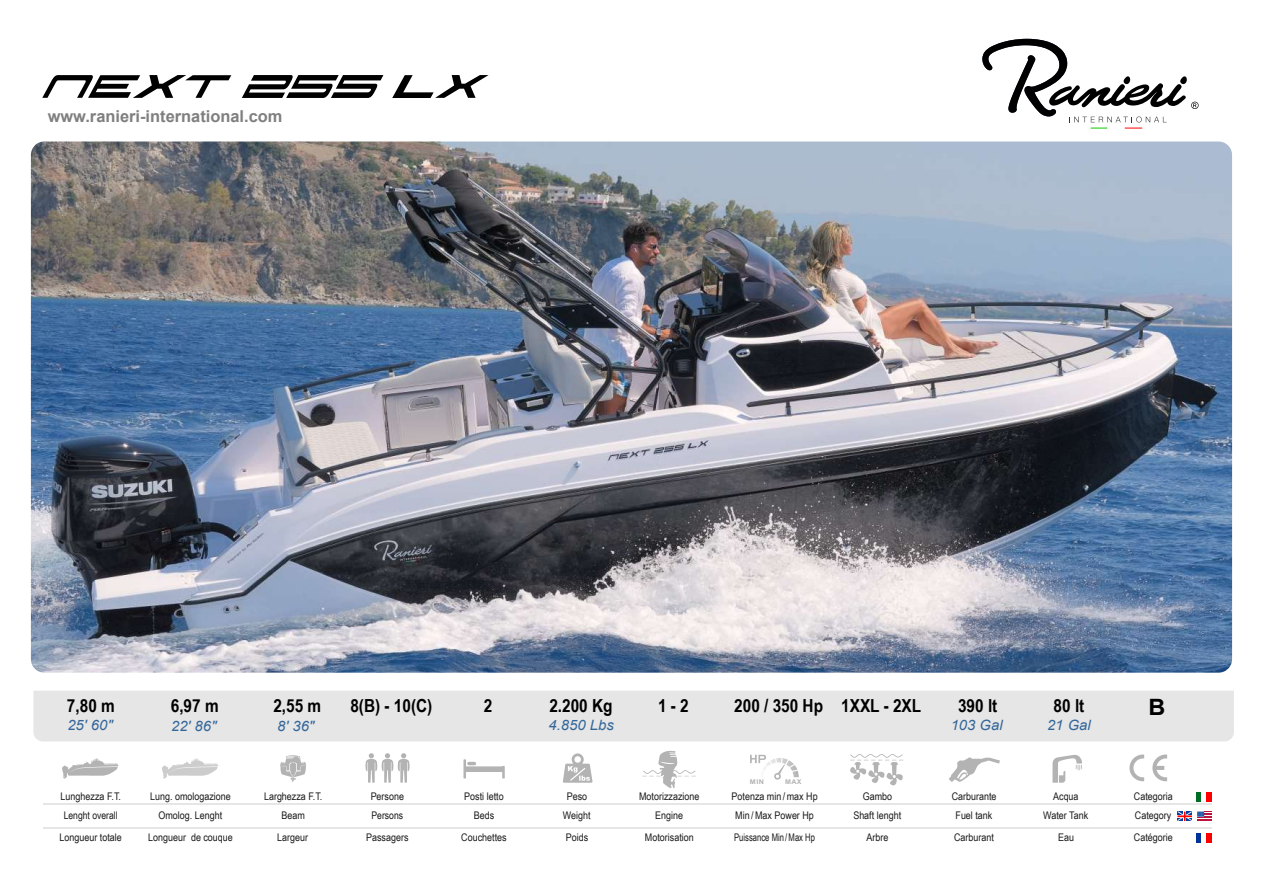
<style>
.page{position:relative;width:1263px;height:893px;background:#fff}
.page>*{position:absolute;margin:0;border:0;box-sizing:border-box;transform-origin:0 0}
.t1{font:700 22.5px "Arial";color:#000;scale:1.04 1}
.t2{font:700 18px "Arial Narrow";color:#000;scale:1.04 1}
.t3{font:700 16.35px "Arial";color:#7f7f7f}
.t4{font:italic 14.25px "Arial";color:#369;scale:1.04 1}
.t5{font:10.5px "Arial Narrow";color:#191919;scale:1.04 1}
.t6{font:10.5px "Arial Narrow";color:#191919}
.t7{font:10.5px "Arial Narrow";color:#191919;scale:.89 1}
.t8{font:700 6.6px "Arial";letter-spacing:.05em;color:#b3b3b3;scale:1.09 1}
</style>
<div class="page">
<svg style="left:1091px;top:128px;width:51px;height:1px"></svg>
<svg style="left:982px;top:39px;width:216px;height:83px"></svg>
<div style="left:33px;top:691px;width:1201px;height:50px;background:#e6e6e6"></div>
<hr style="left:43px;top:803px;width:1169px;height:2px;background:#e6e6e6">
<hr style="left:43px;top:827px;width:1169px;height:1px;background:#e6e6e6">
<div style="left:1196px;top:792px;width:5px;height:9px;background:#006e25"></div>
<div style="left:1206px;top:792px;width:6px;height:9px;background:#ff0001"></div>
<svg style="left:1177px;top:812px;width:35px;height:9px"></svg>
<div style="left:1196px;top:833px;width:5px;height:10px;background:#039"></div>
<div style="left:1206px;top:833px;width:6px;height:10px;background:#ff0001"></div>
<svg style="left:280px;top:755px;width:26px;height:27px"></svg>
<svg style="left:365px;top:753px;width:45px;height:30px"></svg>
<svg style="left:463px;top:759px;width:42px;height:19px"></svg>
<svg style="left:563px;top:753px;width:30px;height:30px"></svg>
<svg style="left:949px;top:757px;width:51px;height:25px"></svg>
<svg style="left:1129px;top:754px;width:15px;height:27px"></svg>
<svg style="left:1152px;top:754px;width:15px;height:27px"></svg>
<svg style="left:1052px;top:755px;width:30px;height:28px"></svg>
<svg style="left:62px;top:758px;width:56px;height:21px"></svg>
<svg style="left:750px;top:755px;width:49px;height:25px"></svg>
<svg style="left:642px;top:750px;width:54px;height:38px"></svg>
<svg style="left:850px;top:754px;width:53px;height:32px"></svg>
<svg style="left:162px;top:758px;width:56px;height:21px"></svg>
<svg style="left:42px;top:75px;width:447px;height:23px"></svg>
<img style="left:31px;top:141px;width:1201px;height:532px">
<h3 class="t3" style="left:48px;top:105px;width:236px">www.ranieri-international.com</h3>
<h2 class="t2" style="left:350px;top:692px;width:80px">8(B) - 10(C)</h2>
<h2 class="t2" style="left:67px;top:692px;width:48px">7,80 m</h2>
<h2 class="t2" style="left:171px;top:692px;width:48px">6,97 m</h2>
<h2 class="t2" style="left:273px;top:692px;width:48px">2,55 m</h2>
<h2 class="t2" style="left:484px;top:692px;width:10px">2</h2>
<h2 class="t2" style="left:549px;top:692px;width:62px">2.200 Kg</h2>
<h2 class="t2" style="left:658px;top:692px;width:31px">1 - 2</h2>
<h2 class="t2" style="left:734px;top:692px;width:181px">200 / 350 Hp 1XXL - 2XL</h2>
<h2 class="t2" style="left:958px;top:692px;width:39px">390 lt</h2>
<h2 class="t2" style="left:1053px;top:692px;width:31px">80 lt</h2>
<h1 class="t1" style="left:1148px;top:692px;width:18px">B</h1>
<h3 class="t4" style="left:67px;top:716px;width:45px">25' 60"</h3>
<h3 class="t4" style="left:171px;top:716px;width:45px">22' 86"</h3>
<h3 class="t4" style="left:277px;top:716px;width:37px">8' 36"</h3>
<h3 class="t4" style="left:548px;top:716px;width:64px">4.850 Lbs</h3>
<h3 class="t4" style="left:951px;top:716px;width:51px">103 Gal</h3>
<h3 class="t4" style="left:1047px;top:716px;width:44px">21 Gal</h3>
<p class="t8" style="left:750px;top:777px;width:14px">MIN</p>
<p class="t8" style="left:785px;top:777px;width:16px">MAX</p>
<p class="t5" style="left:61px;top:788px;width:60px">Lunghezza F.T.</p>
<p class="t5" style="left:150px;top:788px;width:79px">Lung. omologazione</p>
<p class="t5" style="left:264px;top:788px;width:58px">Larghezza F.T.</p>
<p class="t5" style="left:371px;top:788px;width:34px">Persone</p>
<p class="t5" style="left:464px;top:788px;width:39px">Posti letto</p>
<p class="t5" style="left:567px;top:788px;width:21px">Peso</p>
<p class="t5" style="left:639px;top:788px;width:59px">Motorizzazione</p>
<p class="t5" style="left:731px;top:788px;width:84px">Potenza min /max Hp</p>
<p class="t5" style="left:863px;top:788px;width:30px">Gambo</p>
<p class="t5" style="left:952px;top:788px;width:45px">Carburante</p>
<p class="t5" style="left:1053px;top:789px;width:26px">Acqua</p>
<p class="t5" style="left:1134px;top:789px;width:39px">Categoria</p>
<p class="t6" style="left:64px;top:807px;width:56px">Lenght overall</p>
<p class="t5" style="left:158px;top:807px;width:63px">Omolog. Lenght</p>
<p class="t5" style="left:281px;top:807px;width:24px">Beam</p>
<p class="t6" style="left:372px;top:807px;width:33px">Persons</p>
<p class="t5" style="left:474px;top:807px;width:21px">Beds</p>
<p class="t5" style="left:563px;top:807px;width:28px">Weight</p>
<p class="t5" style="left:655px;top:807px;width:28px">Engine</p>
<p class="t5" style="left:735px;top:807px;width:77px">Min /Max Power Hp</p>
<p class="t5" style="left:853px;top:807px;width:48px">Shaft lenght</p>
<p class="t5" style="left:955px;top:807px;width:37px">Fuel tank</p>
<p class="t5" style="left:1043px;top:807px;width:45px">Water Tank</p>
<p class="t5" style="left:1135px;top:808px;width:36px">Category</p>
<p class="t5" style="left:59px;top:830px;width:61px">Longueur totale</p>
<p class="t5" style="left:148px;top:830px;width:83px">Longueur de couque</p>
<p class="t5" style="left:277px;top:830px;width:31px">Largeur</p>
<p class="t5" style="left:366px;top:829px;width:42px">Passagers</p>
<p class="t5" style="left:461px;top:829px;width:45px">Couchettes</p>
<p class="t5" style="left:566px;top:829px;width:23px">Poids</p>
<p class="t5" style="left:645px;top:829px;width:48px">Motorisation</p>
<p class="t7" style="left:734px;top:829px;width:92px">Puissance Min /Max Hp</p>
<p class="t5" style="left:866px;top:829px;width:23px">Arbre</p>
<p class="t5" style="left:954px;top:829px;width:40px">Carburant</p>
<p class="t5" style="left:1058px;top:830px;width:17px">Eau</p>
<p class="t5" style="left:1134px;top:830px;width:39px">Catégorie</p>
</div>
